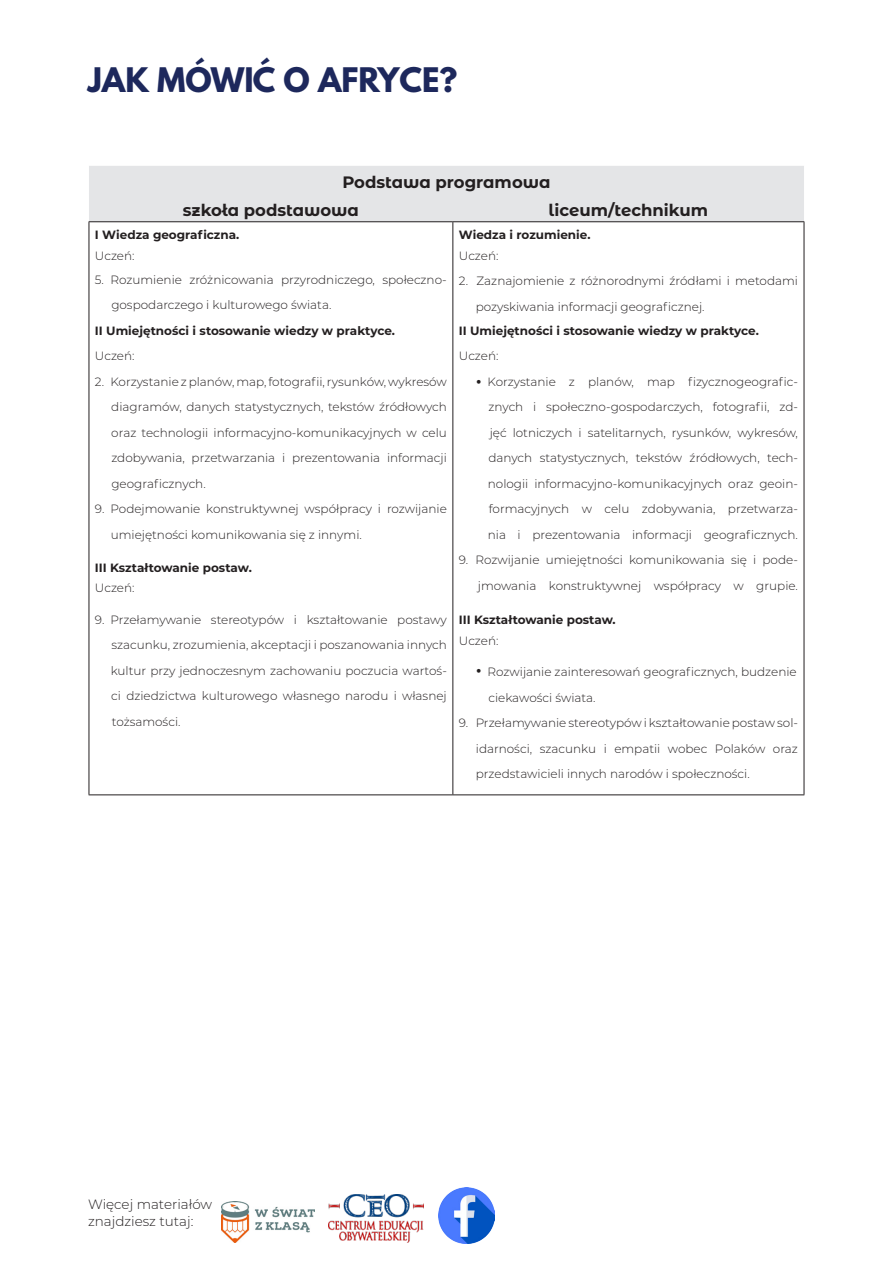
<style>
.page{position:relative;width:893px;height:1263px;background:#fff}
.page>*{position:absolute;margin:0;border:0;box-sizing:border-box;transform-origin:0 0}
.t1{font:700 30px "League Spartan";color:#1d285c}
.t2{font:700 16.5px "Montserrat Alternates";color:#231f20}
.t3{font:300 13.5px "Montserrat";color:#231f20}
.t4{font:300 12px "Montserrat";color:#231f20}
.t5{font:700 12px "Montserrat";color:#231f20}
.s1{font-weight:700;font-size:15px}
</style>
<div class="page">
<div style="left:89px;top:166px;width:715px;height:55px;background:#e4e5e7"></div>
<hr style="left:89px;top:221px;width:364px;height:1px;background:#231f20">
<hr style="left:89px;top:222px;width:1px;height:572px;background:#231f20">
<hr style="left:453px;top:221px;width:351px;height:1px;background:#231f20">
<hr style="left:452px;top:222px;width:1px;height:572px;background:#231f20">
<hr style="left:804px;top:222px;width:1px;height:572px;background:#231f20">
<hr style="left:89px;top:794px;width:364px;height:1px;background:#231f20">
<hr style="left:453px;top:794px;width:351px;height:1px;background:#231f20">
<img style="left:221px;top:1201px;width:94px;height:41px">
<img style="left:328px;top:1194px;width:95px;height:48px">
<img style="left:439px;top:1187px;width:56px;height:56px">
<p class="t1" style="left:88px;top:56px;width:371px">JAK MÓWIĆ O AFRYCE?</p>
<p class="t2" style="left:342px;top:170px;width:210px">Podstawa programowa</p>
<p class="t2" style="left:183px;top:198px;width:178px">szkoła podstawowa</p>
<p class="t2" style="left:549px;top:198px;width:161px">liceum/technikum</p>
<p class="t5" style="left:95px;top:226px;width:146px">I Wiedza geograficzna.</p>
<p class="t4" style="left:95px;top:247px;width:41px">Uczeń:</p>
<p class="t4" style="left:95px;top:271px;width:353px">5. Rozumienie zróżnicowania przyrodniczego, społeczno-</p>
<p class="t4" style="left:111px;top:297px;width:222px">gospodarczego i kulturowego świata.</p>
<p class="t5" style="left:95px;top:322px;width:302px">II Umiejętności i stosowanie wiedzy w praktyce.</p>
<p class="t4" style="left:95px;top:348px;width:41px">Uczeń:</p>
<p class="t4" style="left:95px;top:373px;width:353px">2. Korzystanie z planów, map, fotografii, rysunków, wykresów</p>
<p class="t4" style="left:111px;top:399px;width:337px">diagramów, danych statystycznych, tekstów źródłowych</p>
<p class="t4" style="left:111px;top:424px;width:337px">oraz technologii informacyjno-komunikacyjnych w celu</p>
<p class="t4" style="left:111px;top:450px;width:337px">zdobywania, przetwarzania i prezentowania informacji</p>
<p class="t4" style="left:111px;top:475px;width:96px">geograficznych.</p>
<p class="t4" style="left:95px;top:501px;width:353px">9. Podejmowanie konstruktywnej współpracy i rozwijanie</p>
<p class="t4" style="left:111px;top:526px;width:253px">umiejętności komunikowania się z innymi.</p>
<p class="t5" style="left:95px;top:559px;width:158px">III Kształtowanie postaw.</p>
<p class="t4" style="left:95px;top:580px;width:41px">Uczeń:</p>
<p class="t4" style="left:95px;top:611px;width:353px">9. Przełamywanie stereotypów i kształtowanie postawy</p>
<p class="t4" style="left:111px;top:637px;width:337px">szacunku, zrozumienia, akceptacji i poszanowania innych</p>
<p class="t4" style="left:111px;top:662px;width:338px">kultur przy jednoczesnym zachowaniu poczucia wartoś-</p>
<p class="t4" style="left:111px;top:688px;width:337px">ci dziedzictwa kulturowego własnego narodu i własnej</p>
<p class="t4" style="left:112px;top:713px;width:70px">tożsamości.</p>
<p class="t5" style="left:459px;top:226px;width:133px">Wiedza i rozumienie.</p>
<p class="t4" style="left:459px;top:247px;width:41px">Uczeń:</p>
<p class="t4" style="left:459px;top:273px;width:341px">2. Zaznajomienie z różnorodnymi źródłami i metodami</p>
<p class="t4" style="left:476px;top:298px;width:230px">pozyskiwania informacji geograficznej.</p>
<p class="t5" style="left:459px;top:322px;width:302px">II Umiejętności i stosowanie wiedzy w praktyce.</p>
<p class="t4" style="left:459px;top:348px;width:41px">Uczeń:</p>
<p class="t4" style="left:476px;top:373px;width:323px"><span class="s1">•</span> Korzystanie z planów, map fizycznogeografic-</p>
<p class="t4" style="left:488px;top:399px;width:311px">znych i społeczno-gospodarczych, fotografii, zd-</p>
<p class="t4" style="left:490px;top:424px;width:310px">jęć lotniczych i satelitarnych, rysunków, wykresów,</p>
<p class="t4" style="left:488px;top:450px;width:311px">danych statystycznych, tekstów źródłowych, tech-</p>
<p class="t4" style="left:488px;top:475px;width:312px">nologii informacyjno-komunikacyjnych oraz geoin-</p>
<p class="t4" style="left:489px;top:501px;width:311px">formacyjnych w celu zdobywania, przetwarza-</p>
<p class="t4" style="left:488px;top:526px;width:312px">nia i prezentowania informacji geograficznych.</p>
<p class="t4" style="left:459px;top:552px;width:341px">9. Rozwijanie umiejętności komunikowania się i pode-</p>
<p class="t4" style="left:478px;top:577px;width:322px">jmowania konstruktywnej współpracy w grupie.</p>
<p class="t5" style="left:459px;top:611px;width:158px">III Kształtowanie postaw.</p>
<p class="t4" style="left:459px;top:632px;width:41px">Uczeń:</p>
<p class="t4" style="left:476px;top:664px;width:322px"><span class="s1">•</span> Rozwijanie zainteresowań geograficznych, budzenie</p>
<p class="t4" style="left:488px;top:689px;width:109px">ciekawości świata.</p>
<p class="t4" style="left:459px;top:715px;width:341px">9. Przełamywanie stereotypów i kształtowanie postaw sol-</p>
<p class="t4" style="left:476px;top:740px;width:324px">idarności, szacunku i empatii wobec Polaków oraz</p>
<p class="t4" style="left:476px;top:766px;width:275px">przedstawicieli innych narodów i społeczności.</p>
<p class="t3" style="left:88px;top:1195px;width:126px">Więcej materiałów</p>
<p class="t3" style="left:88px;top:1211px;width:107px">znajdziesz tutaj:</p>
</div>
